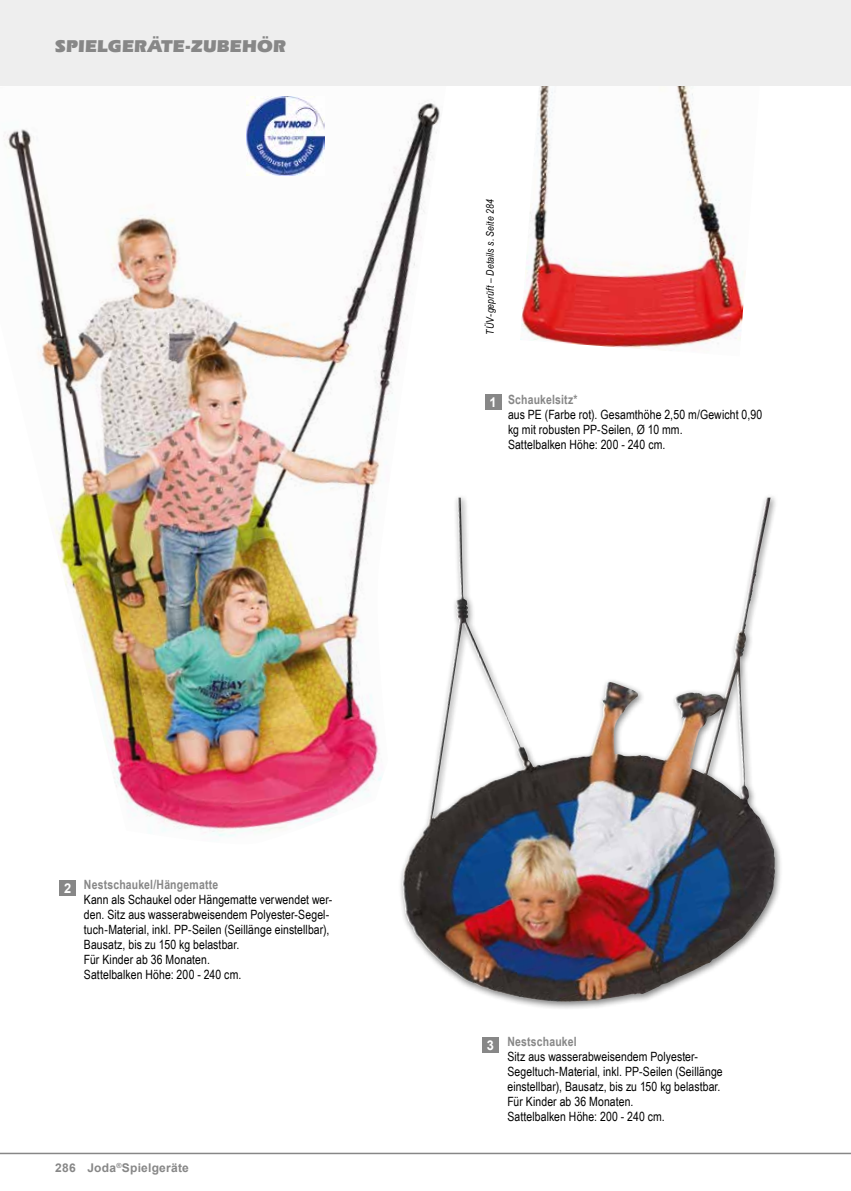
<style>
.page{position:relative;width:851px;height:1191px;background:#fff}
.page>*{position:absolute;margin:0;border:0;box-sizing:border-box;transform-origin:0 0}
.t1{font:900 18px "Eras IT Cby BT";letter-spacing:.015em;color:#878787}
.t2{font:700 13.5px "Arial";color:#fff;scale:.95 1}
.t3{font:12.75px/15px "Arial Narrow";letter-spacing:.01em;color:#000}
.t4{font:700 12.75px "Arial Narrow";letter-spacing:.015em;color:#878787}
.t5{font:700 12px "Arial";letter-spacing:.02em;color:#878787}
.t6{font:italic 10.5px "Arial Narrow";letter-spacing:.015em;color:#000}
.s1{font-family:"Arial";font-weight:700;font-size:13.5px;color:#fff}
.s2{font-weight:700;color:#878787}
</style>
<div class="page">
<hr style="left:0;top:1152px;width:850px;height:2px;background:#878787">
<div style="left:397px;top:493px;width:386px;height:517px;background:#000;opacity:.5"></div>
<img style="left:453px;top:497px;width:312px;height:334px">
<img style="left:520px;top:85px;width:239px;height:265px">
<img style="left:0;top:85px;width:453px;height:763px">
<div style="left:482px;top:1037px;width:16px;height:16px;background:#878787"></div>
<div style="left:60px;top:879px;width:16px;height:16px;background:#878787"></div>
<div style="left:0;top:0;width:850px;height:85px;background:#eee"></div>
<img style="left:246px;top:97px;width:79px;height:78px">
<div style="left:485px;top:394px;width:16px;height:16px;background:#878787"></div>
<h1 class="t1" style="left:55px;top:35px;width:232px">SPIELGERÄTE-ZUBEHÖR</h1>
<p class="t6" style="left:482px;top:334px;width:137px;rotate:-90deg">TÜV-geprüft – Details s. Seite 284</p>
<p class="t2" style="left:489px;top:393px;width:9px">1</p>
<p class="t4" style="left:508px;top:389px;width:71px">Schaukelsitz*</p>
<p class="t3" style="left:508px;top:406px;width:256px">aus PE (Farbe rot). Gesamthöhe 2,50 m/Gewicht 0,90 kg mit robusten PP-Seilen, Ø 10 mm.<br>Sattelbalken Höhe: 200 - 240 cm.</p>
<p class="t3" style="left:84px;top:876px;width:250px;text-indent:-20px"><span class="s1">2</span> <span class="s2">Nestschaukel/Hängematte<br></span>Kann als Schaukel oder Hängematte verwendet wer&shy;den. Sitz aus wasserabweisendem Polyester-Segel&shy;tuch-Material, inkl. PP-Seilen (Seillänge einstellbar), Bausatz, bis zu 150 kg belastbar.<br>Für Kinder ab 36 Monaten.<br>Sattelbalken Höhe: 200 - 240 cm.</p>
<p class="t5" style="left:55px;top:1160px;width:135px">286 Joda<sup>®</sup>Spielgeräte</p>
<p class="t3" style="left:507px;top:1034px;width:217px;text-indent:-21px"><span class="s1">3</span> <span class="s2">Nestschaukel<br></span>Sitz aus wasserabweisendem Polyester-Segeltuch-Material, inkl. PP-Seilen (Seillänge einstellbar), Bausatz, bis zu 150 kg belastbar.<br>Für Kinder ab 36 Monaten.<br>Sattelbalken Höhe: 200 - 240 cm.</p>
</div>
